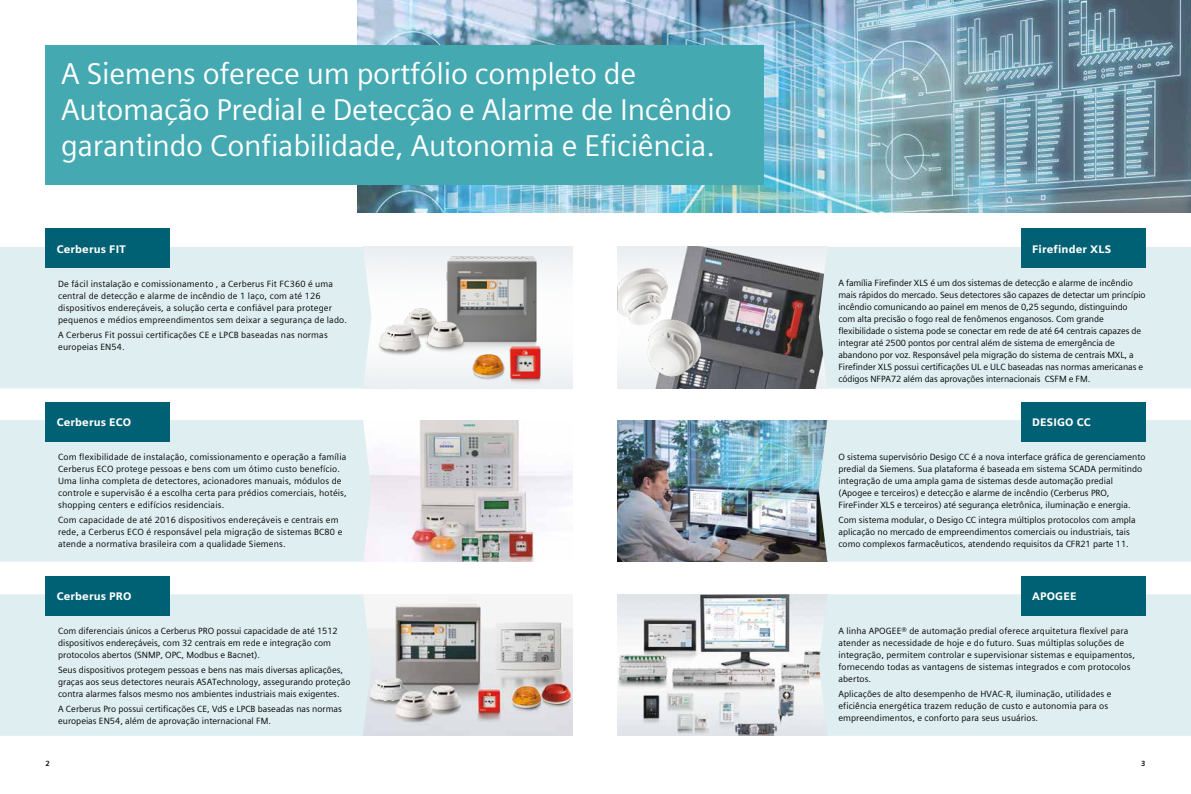
<style>
.page{position:relative;width:1191px;height:794px;background:#fff}
.page>*{position:absolute;margin:0;border:0;box-sizing:border-box;transform-origin:0 0}
.t1{font:30px/36px "Siemens Sans";letter-spacing:-.01em;color:#fff}
.t2{font:900 11px "Siemens Sans";letter-spacing:.015em;color:#fff}
.t3{font:9px/12px "Siemens Sans";color:#000}
.t4{font:700 7.5px "Siemens Sans";color:#000}
</style>
<div class="page">
<img style="left:653px;top:247px;width:166px;height:141px">
<img style="left:617px;top:259px;width:96px;height:120px">
<img style="left:357px;top:0;width:834px;height:212px">
<div style="left:45px;top:45px;width:718px;height:140px;background:#44a9b1"></div>
<img style="left:371px;top:599px;width:202px;height:137px">
<img style="left:617px;top:594px;width:202px;height:142px">
<img style="left:371px;top:420px;width:202px;height:141px">
<img style="left:617px;top:420px;width:202px;height:141px">
<img style="left:372px;top:248px;width:194px;height:141px">
<div style="left:0;top:247px;width:371px;height:141px;background:#dfeef0"></div>
<div style="left:819px;top:247px;width:372px;height:141px;background:#dfeef0"></div>
<div style="left:0;top:594px;width:371px;height:142px;background:#dfeef0"></div>
<div style="left:819px;top:594px;width:372px;height:142px;background:#dfeef0"></div>
<div style="left:0;top:420px;width:371px;height:141px;background:#dfeef0"></div>
<div style="left:819px;top:420px;width:372px;height:141px;background:#dfeef0"></div>
<div style="left:45px;top:228px;width:125px;height:40px;background:#006174"></div>
<div style="left:1020px;top:228px;width:125px;height:40px;background:#006174"></div>
<div style="left:45px;top:576px;width:125px;height:40px;background:#006174"></div>
<div style="left:1020px;top:576px;width:125px;height:40px;background:#006174"></div>
<div style="left:45px;top:402px;width:125px;height:39px;background:#006174"></div>
<div style="left:1020px;top:402px;width:125px;height:39px;background:#006174"></div>
<h1 class="t1" style="left:61px;top:56px;width:672px">A Siemens oferece um portfólio completo de<br>Automação Predial e Detecção e Alarme de Incêndio garantindo Confiabilidade, Autonomia e Eficiência.</h1>
<p class="t2" style="left:57px;top:242px;width:70px">Cerberus FIT</p>
<p class="t2" style="left:1032px;top:242px;width:80px">Firefinder XLS</p>
<p class="t3" style="left:58px;top:278px;width:290px">De fácil instalação e comissionamento , a Cerberus Fit FC360 é uma central de detecção e alarme de incêndio de 1 laço, com até 126 dispositivos endereçáveis, a solução certa e confiável para proteger pequenos e médios empreendimentos sem deixar a segurança de lado.</p>
<p class="t3" style="left:58px;top:329px;width:271px">A Cerberus Fit possui certificações CE e LPCB baseadas nas normas europeias EN54.</p>
<p class="t3" style="left:838px;top:277px;width:309px">A família Firefinder XLS é um dos sistemas de detecção e alarme de incêndio mais rápidos do mercado. Seus detectores são capazes de detectar um princípio incêndio comunicando ao painel em menos de 0,25 segundo, distinguindo com alta precisão o fogo real de fenômenos enganosos. Com grande flexibilidade o sistema pode se conectar em rede de até 64 centrais capazes de integrar até 2500 pontos por central além de sistema de emergência de abandono por voz. Responsável pela migração do sistema de centrais MXL, a Firefinder XLS possui certificações UL e ULC baseadas nas normas americanas e códigos NFPA72 além das aprovações internacionais CSFM e FM.</p>
<p class="t2" style="left:57px;top:415px;width:76px">Cerberus ECO</p>
<p class="t2" style="left:1032px;top:415px;width:60px">DESIGO CC</p>
<p class="t3" style="left:58px;top:451px;width:290px">Com flexibilidade de instalação, comissionamento e operação a família Cerberus ECO protege pessoas e bens com um ótimo custo benefício.<br>Uma linha completa de detectores, acionadores manuais, módulos de controle e supervisão é a escolha certa para prédios comerciais, hotéis, shopping centers e edifícios residenciais.</p>
<p class="t3" style="left:58px;top:514px;width:286px">Com capacidade de até 2016 dispositivos endereçáveis e centrais em rede, a Cerberus ECO é responsável pela migração de sistemas BC80 e atende a normativa brasileira com a qualidade Siemens.</p>
<p class="t3" style="left:838px;top:451px;width:308px">O sistema supervisório Desigo CC é a nova interface gráfica de gerenciamento predial da Siemens. Sua plataforma é baseada em sistema SCADA permitindo integração de uma ampla gama de sistemas desde automação predial (Apogee e terceiros) e detecção e alarme de incêndio (Cerberus PRO, FireFinder XLS e terceiros) até segurança eletrônica, iluminação e energia.</p>
<p class="t3" style="left:838px;top:514px;width:299px">Com sistema modular, o Desigo CC integra múltiplos protocolos com ampla aplicação no mercado de empreendimentos comerciais ou industriais, tais como complexos farmacêuticos, atendendo requisitos da CFR21 parte 11.</p>
<p class="t2" style="left:57px;top:589px;width:76px">Cerberus PRO</p>
<p class="t2" style="left:1032px;top:589px;width:46px">APOGEE</p>
<p class="t3" style="left:58px;top:625px;width:281px">Com diferenciais únicos a Cerberus PRO possui capacidade de até 1512 dispositivos endereçáveis, com 32 centrais em rede e integração com protocolos abertos (SNMP, OPC, Modbus e Bacnet).</p>
<p class="t3" style="left:58px;top:664px;width:294px">Seus dispositivos protegem pessoas e bens nas mais diversas aplicações, graças aos seus detectores neurais ASATechnology, assegurando proteção contra alarmes falsos mesmo nos ambientes industriais mais exigentes.</p>
<p class="t3" style="left:58px;top:703px;width:285px">A Cerberus Pro possui certificações CE, VdS e LPCB baseadas nas normas europeias EN54, além de aprovação internacional FM.</p>
<p class="t3" style="left:838px;top:625px;width:298px">A linha APOGEE® de automação predial oferece arquitetura flexível para atender as necessidade de hoje e do futuro. Suas múltiplas soluções de integração, permitem controlar e supervisionar sistemas e equipamentos, fornecendo todas as vantagens de sistemas integrados e com protocolos abertos.</p>
<p class="t3" style="left:838px;top:688px;width:275px">Aplicações de alto desempenho de HVAC-R, iluminação, utilidades e eficiência energética trazem redução de custo e autonomia para os empreendimentos, e conforto para seus usuários.</p>
<p class="t4" style="left:45px;top:759px;width:6px">2</p>
<p class="t4" style="left:1141px;top:759px;width:6px">3</p>
</div>
